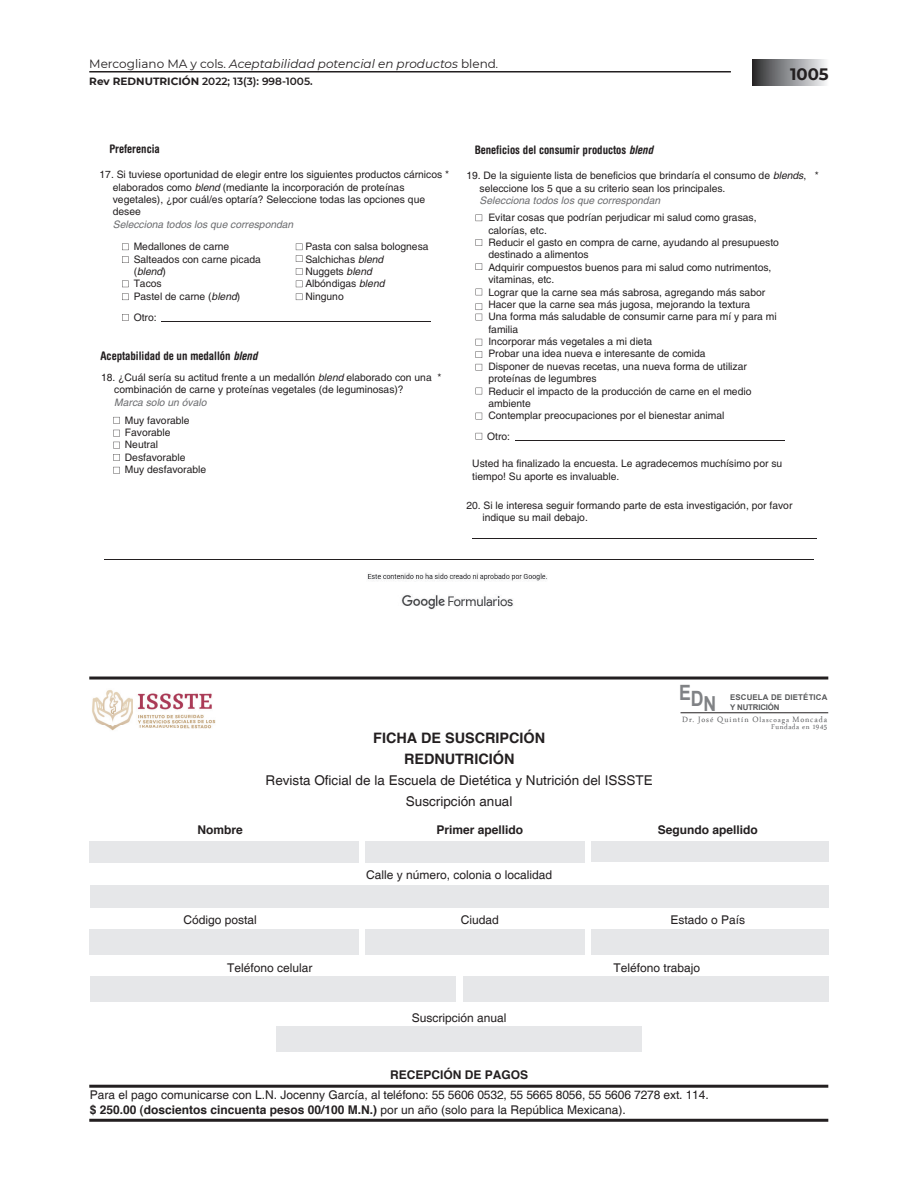
<style>
.page{position:relative;width:918px;height:1188px;background:#fff}
.page>*{position:absolute;margin:0;border:0;box-sizing:border-box;transform-origin:0 0}
.t1{font:700 21.15px "Arial";color:#808285;scale:.84 1}
.t2{font:700 16.5px "Montserrat";color:#231f20}
.t3{font:700 14.4px/21px "Helvetica";color:#231f20;text-align:center}
.t4{font:13.5px/21px "Helvetica";color:#231f20;text-align:center}
.t5{font:12px/14.4px "Helvetica";color:#231f20}
.t6{font:italic 12px "Montserrat";color:#231f20}
.t7{font:700 12px "Helvetica";color:#231f20}
.t8{font:700 condensed 11.85px "Helvetica Rounded LT Std";color:#231f20}
.t9{font:11.25px "Arabic Typesetting";letter-spacing:.085em;color:#57585a}
.t10{font:600 10.5px "Montserrat";color:#231f20}
.t11{font:10.35px/12.3px "Helvetica";color:#231f20}
.t12{font:italic 10.35px "Helvetica";color:#6c6d70}
.t13{font:10.2px "Arabic Typesetting";letter-spacing:.055em;color:#57585a}
.t14{font:700 7.8px/9.4px "Arial";letter-spacing:.02em;color:#57585a}
.s1{font-style:normal}
.s2{font-size:11.1px}
.s3{font-weight:700}
.s4{font-style:italic}
.s5{font-size:10.2px}
</style>
<div class="page">
<div style="left:752px;top:60px;width:77px;height:25px;background:linear-gradient(to right,#2c2d2f,#fafbfe)"></div>
<hr style="left:89px;top:71px;width:642px;height:2px;background:#231f20">
<svg style="left:122px;top:243px;width:7px;height:7px"></svg>
<svg style="left:122px;top:256px;width:7px;height:7px"></svg>
<svg style="left:122px;top:281px;width:7px;height:6px"></svg>
<svg style="left:122px;top:293px;width:7px;height:7px"></svg>
<svg style="left:122px;top:314px;width:7px;height:7px"></svg>
<svg style="left:296px;top:243px;width:6px;height:19px"></svg>
<svg style="left:296px;top:268px;width:6px;height:7px"></svg>
<svg style="left:296px;top:293px;width:6px;height:7px"></svg>
<hr style="left:161px;top:322px;width:270px;height:1px;background:#231f20">
<svg style="left:113px;top:417px;width:7px;height:7px"></svg>
<svg style="left:113px;top:430px;width:7px;height:6px"></svg>
<svg style="left:113px;top:454px;width:7px;height:7px"></svg>
<svg style="left:113px;top:442px;width:7px;height:6px"></svg>
<svg style="left:113px;top:467px;width:7px;height:7px"></svg>
<svg style="left:476px;top:214px;width:6px;height:7px"></svg>
<svg style="left:476px;top:239px;width:6px;height:7px"></svg>
<svg style="left:476px;top:263px;width:6px;height:7px"></svg>
<svg style="left:476px;top:303px;width:6px;height:17px"></svg>
<svg style="left:476px;top:351px;width:6px;height:7px"></svg>
<svg style="left:476px;top:364px;width:6px;height:7px"></svg>
<svg style="left:476px;top:433px;width:6px;height:7px"></svg>
<hr style="left:515px;top:441px;width:270px;height:1px;background:#231f20">
<hr style="left:472px;top:538px;width:345px;height:1px;background:#231f20">
<hr style="left:104px;top:559px;width:710px;height:1px;background:#231f20">
<img style="left:367px;top:572px;width:181px;height:38px">
<div style="left:90px;top:841px;width:269px;height:21px;background:#e6e7e9"></div>
<div style="left:365px;top:841px;width:220px;height:21px;background:#e6e7e9"></div>
<div style="left:591px;top:841px;width:238px;height:21px;background:#e6e7e9"></div>
<div style="left:90px;top:886px;width:739px;height:22px;background:#e6e7e9"></div>
<div style="left:90px;top:929px;width:269px;height:25px;background:#e6e7e9"></div>
<div style="left:365px;top:929px;width:220px;height:25px;background:#e6e7e9"></div>
<div style="left:591px;top:929px;width:238px;height:25px;background:#e6e7e9"></div>
<div style="left:90px;top:976px;width:365px;height:25px;background:#e6e7e9"></div>
<div style="left:463px;top:977px;width:366px;height:25px;background:#e6e7e9"></div>
<div style="left:276px;top:1026px;width:366px;height:26px;background:#e6e7e9"></div>
<hr style="left:89px;top:677px;width:739px;height:3px;background:#231f20">
<hr style="left:681px;top:712px;width:147px;height:1px;background:#231f20">
<img style="left:92px;top:690px;width:124px;height:41px">
<hr style="left:89px;top:1085px;width:739px;height:3px;background:#231f20">
<hr style="left:89px;top:1119px;width:739px;height:3px;background:#231f20">
<p class="t6" style="left:89px;top:56px;width:411px"><span class="s1">Mercogliano MA y cols.</span> Aceptabilidad potencial en productos <span class="s1">blend</span><span class="s2">.</span></p>
<p class="t10" style="left:89px;top:74px;width:225px"><span class="s3">Rev REDNUTRICIÓN</span> 2022; 13(3): 998-1005.</p>
<h2 class="t2" style="left:790px;top:63px;width:40px">1005</h2>
<p class="t8" style="left:109px;top:141px;width:52px">Preferencia</p>
<p class="t11" style="left:113px;top:169px;width:338px;text-indent:-13px">17. Si tuviese oportunidad de elegir entre los siguientes productos cárnicos * elaborados como <span class="s4">blend</span> (mediante la incorporación de proteínas vegetales), ¿por cuál/es optaría? Seleccione todas las opciones que desee</p>
<p class="t12" style="left:113px;top:218px;width:182px">Selecciona todos los que correspondan</p>
<p class="t11" style="left:134px;top:241px;width:129px">Medallones de carne<br>Salteados con carne picada (<span class="s4">blend</span>)<br>Tacos<br>Pastel de carne (<span class="s4">blend</span>)</p>
<p class="t11" style="left:134px;top:312px;width:24px">Otro:</p>
<p class="t11" style="left:305px;top:241px;width:125px">Pasta con salsa bolognesa<br>Salchichas <span class="s4">blend<br></span>Nuggets <span class="s4">blend<br></span>Albóndigas <span class="s4">blend<br></span>Ninguno</p>
<p class="t8" style="left:101px;top:348px;width:159px">Aceptabilidad de un medallón <span class="s4">blend</span></p>
<p class="t11" style="left:114px;top:372px;width:329px;text-indent:-13px">18. ¿Cuál sería su actitud frente a un medallón <span class="s4">blend</span> elaborado con una * combinación de carne y proteínas vegetales (de leguminosas)?</p>
<p class="t12" style="left:114px;top:396px;width:94px">Marca solo un óvalo</p>
<p class="t11" style="left:125px;top:414px;width:83px">Muy favorable<br>Favorable<br>Neutral<br>Desfavorable<br>Muy desfavorable</p>
<p class="t8" style="left:475px;top:142px;width:180px">Beneficios del consumir productos <span class="s4">blend</span></p>
<p class="t11" style="left:480px;top:170px;width:341px;text-indent:-13px">19. De la siguiente lista de beneficios que brindaría el consumo de <span class="s4">blends</span>, * seleccione los 5 que a su criterio sean los principales.</p>
<p class="t12" style="left:480px;top:194px;width:182px">Selecciona todos los que correspondan</p>
<p class="t11" style="left:488px;top:212px;width:292px">Evitar cosas que podrían perjudicar mi salud como grasas, calorías, etc.<br>Reducir el gasto en compra de carne, ayudando al presupuesto destinado a alimentos<br>Adquirir compuestos buenos para mi salud como nutrimentos, vitaminas, etc.<br>Lograr que la carne sea más sabrosa, agregando más sabor Hacer que la carne sea más jugosa, mejorando la textura<br>Una forma más saludable de consumir carne para mí y para mi familia<br>Incorporar más vegetales a mi dieta<br>Probar una idea nueva e interesante de comida<br>Disponer de nuevas recetas, una nueva forma de utilizar proteínas de legumbres<br>Reducir el impacto de la producción de carne en el medio ambiente<br>Contemplar preocupaciones por el bienestar animal</p>
<p class="t11" style="left:487px;top:430px;width:24px">Otro:</p>
<p class="t11" style="left:472px;top:458px;width:312px">Usted ha finalizado la encuesta. Le agradecemos muchísimo por su tiempo! Su aporte es invaluable.</p>
<p class="t11" style="left:482px;top:499px;width:311px;text-indent:-16px">20. Si le interesa seguir formando parte de esta investigación, por favor indique su mail debajo.</p>
<h1 class="t1" style="left:679px;top:680px;width:46px">ED<sub>N</sub></h1>
<p class="t14" style="left:730px;top:693px;width:99px">ESCUELA DE DIETÉTICA<br>Y NUTRICIÓN</p>
<h3 class="t3" style="left:373px;top:727px;width:174px">FICHA DE SUSCRIPCIÓN<br>REDNUTRICIÓN</h3>
<h3 class="t4" style="left:266px;top:770px;width:389px">Revista Oficial de la Escuela de Dietética y Nutrición del ISSSTE<br>Suscripción anual</h3>
<p class="t9" style="left:682px;top:714px;width:147px">Dr. José Quintín O<span class="s5">lascoaga</span> Moncada</p>
<p class="t13" style="left:771px;top:722px;width:58px">Fundada en 1945</p>
<p class="t7" style="left:198px;top:823px;width:47px">Nombre</p>
<p class="t7" style="left:436px;top:823px;width:88px">Primer apellido</p>
<p class="t7" style="left:658px;top:823px;width:102px">Segundo apellido</p>
<p class="t5" style="left:366px;top:868px;width:188px">Calle y número, colonia o localidad</p>
<p class="t5" style="left:184px;top:913px;width:75px">Código postal</p>
<p class="t5" style="left:461px;top:913px;width:40px">Ciudad</p>
<p class="t5" style="left:670px;top:913px;width:76px">Estado o País</p>
<p class="t5" style="left:227px;top:961px;width:87px">Teléfono celular</p>
<p class="t5" style="left:613px;top:961px;width:88px">Teléfono trabajo</p>
<p class="t5" style="left:412px;top:1011px;width:96px">Suscripción anual</p>
<p class="t7" style="left:390px;top:1068px;width:140px">RECEPCIÓN DE PAGOS</p>
<p class="t5" style="left:90px;top:1088px;width:620px">Para el pago comunicarse con L.N. Jocenny García, al teléfono: 55 5606 0532, 55 5665 8056, 55 5606 7278 ext. 114. <span class="s3">$ 250.00 (doscientos cincuenta pesos 00/100 M.N.)</span> por un año (solo para la República Mexicana).</p>
</div>
